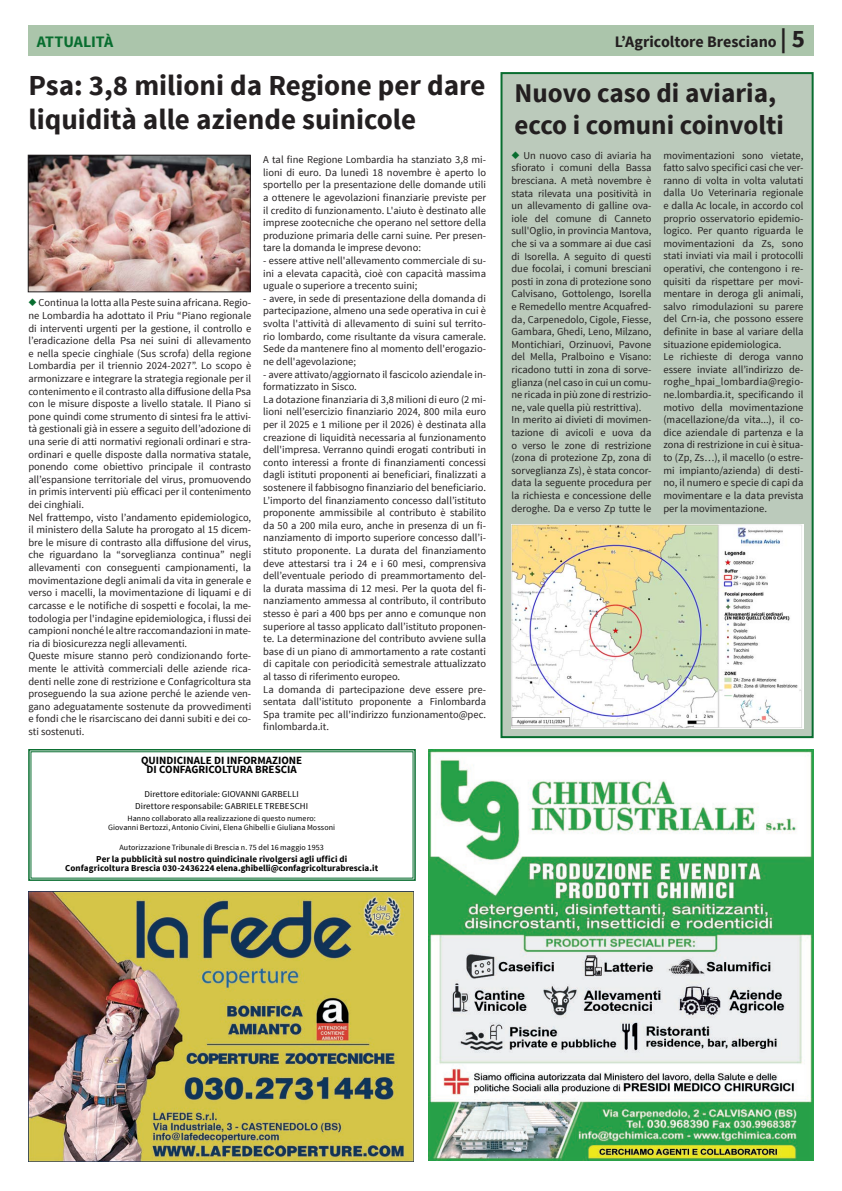
<style>
.page{position:relative;width:842px;height:1191px;background:#fff}
.page>*{position:absolute;margin:0;border:0;box-sizing:border-box;transform-origin:0 0}
.TITOLI_articoli_BIG{font:700 29px/34.8px "Source Sans Pro";color:#231f20}
.TITOLI_articoli_BIG-2{font:700 27px/32.4px "Source Sans Pro";color:#231f20}
.t1{font:700 16px "Source Sans Pro";letter-spacing:-.005em;color:#231f20}
.t2{font:700 16px "Source Sans Pro";letter-spacing:-.01em;color:#086d2f}
.Testo_lungo{font:700 11px/9px "Source Sans Pro";color:#000001;text-align:center}
.Testo_lungo-2{font:10.5px/12.6px "Source Sans Pro";color:#231f20;text-align:justify}
.Testo_lungo-3{font:700 9px/9px "Source Sans Pro";letter-spacing:.01em;color:#000001;text-align:center}
.Testo_lungo-4{font:9px "Source Sans Pro";letter-spacing:.005em;color:#000001}
.Testo_lungo-5{font:8px/9px "Source Sans Pro";letter-spacing:.01em;color:#000001;text-align:center}
.s1{font-size:25px}
.s2{color:#086d2f}
</style>
<div class="page">
<div style="left:28px;top:26px;width:786px;height:30px;background:#abc5ab"></div>
<img style="left:30px;top:157px;width:219px;height:133px">
<div style="left:28px;top:155px;width:223px;height:137px;border:1px solid #231f20"></div>
<div style="left:500px;top:72px;width:314px;height:666px;background:#bbcabb;border:2px solid #086d2f"></div>
<img style="left:512px;top:524px;width:292px;height:204px">
<svg style="left:28px;top:749px;width:388px;height:132px"></svg>
<img style="left:428px;top:749px;width:386px;height:411px">
<img style="left:28px;top:892px;width:386px;height:269px">
<p class="t2" style="left:37px;top:32px;width:78px">ATTUALITÀ</p>
<p class="t1" style="left:615px;top:32px;width:192px">L’Agricoltore Bresciano <span class="s1">| 5</span></p>
<p class="TITOLI_articoli_BIG" style="left:29px;top:69px;width:458px">Psa: 3,8 milioni da Regione per dare liquidità alle aziende suinicole</p>
<p class="Testo_lungo-2" style="left:28px;top:297px;width:224px"><span class="s2">◆</span> Continua la lotta alla Peste suina africana. Regio&shy;ne Lombardia ha adottato il Priu “Piano regionale di interventi urgenti per la gestione, il controllo e l’eradicazione della Psa nei suini di allevamento e nella specie cinghiale (Sus scrofa) della regione Lombardia per il triennio 2024-2027”. Lo scopo è armonizzare e integrare la strategia regionale per il contenimento e il contrasto alla diffusione della Psa con le misure disposte a livello statale. Il Piano si pone quindi come strumento di sintesi fra le attivi&shy;tà gestionali già in essere a seguito dell’adozione di una serie di atti normativi regionali ordinari e stra&shy;ordinari e quelle disposte dalla normativa statale, ponendo come obiettivo principale il contrasto all’espansione territoriale del virus, promuovendo in primis interventi più efficaci per il contenimento dei cinghiali.</p>
<p class="Testo_lungo-2" style="left:28px;top:511px;width:224px">Nel frattempo, visto l’andamento epidemiologico, il ministero della Salute ha prorogato al 15 dicem&shy;bre le misure di contrasto alla diffusione del virus, che riguardano la “sorveglianza continua” negli allevamenti con conseguenti campionamenti, la movimentazione degli animali da vita in generale e verso i macelli, la movimentazione di liquami e di carcasse e le notifiche di sospetti e focolai, la me&shy;todologia per l'indagine epidemiologica, i flussi dei campioni nonché le altre raccomandazioni in mate&shy;ria di biosicurezza negli allevamenti.</p>
<p class="Testo_lungo-2" style="left:28px;top:649px;width:224px">Queste misure stanno però condizionando forte&shy;mente le attività commerciali delle aziende rica&shy;denti nelle zone di restrizione e Confagricoltura sta proseguendo la sua azione perché le aziende ven&shy;gano adeguatamente sostenute da provvedimenti e fondi che le risarciscano dei danni subiti e dei co&shy;sti sostenuti.</p>
<p class="Testo_lungo-2" style="left:263px;top:154px;width:224px">A tal fine Regione Lombardia ha stanziato 3,8 mi&shy;lioni di euro. Da lunedì 18 novembre è aperto lo sportello per la presentazione delle domande utili a ottenere le agevolazioni finanziarie previste per il credito di funzionamento. L'aiuto è destinato alle imprese zootecniche che operano nel settore della produzione primaria delle carni suine. Per presen&shy;tare la domanda le imprese devono:</p>
<p class="Testo_lungo-2" style="left:263px;top:254px;width:224px">- essere attive nell'allevamento commerciale di su&shy;ini a elevata capacità, cioè con capacità massima uguale o superiore a trecento suini;</p>
<p class="Testo_lungo-2" style="left:263px;top:292px;width:224px">- avere, in sede di presentazione della domanda di partecipazione, almeno una sede operativa in cui è svolta l'attività di allevamento di suini sul territo&shy;rio lombardo, come risultante da visura camerale.<br>Sede da mantenere fino al momento dell'erogazio&shy;ne dell'agevolazione;</p>
<p class="Testo_lungo-2" style="left:263px;top:368px;width:224px">- avere attivato/aggiornato il fascicolo aziendale in&shy;formatizzato in Sisco.</p>
<p class="Testo_lungo-2" style="left:263px;top:393px;width:224px">La dotazione finanziaria di 3,8 milioni di euro (2 mi&shy;lioni nell’esercizio finanziario 2024, 800 mila euro per il 2025 e 1 milione per il 2026) è destinata alla creazione di liquidità necessaria al funzionamento dell'impresa. Verranno quindi erogati contributi in conto interessi a fronte di finanziamenti concessi dagli istituti proponenti ai beneficiari, finalizzati a sostenere il fabbisogno finanziario del beneficiario.</p>
<p class="Testo_lungo-2" style="left:263px;top:494px;width:224px">L’importo del finanziamento concesso dall’istituto proponente ammissibile al contributo è stabilito da 50 a 200 mila euro, anche in presenza di un fi&shy;nanziamento di importo superiore concesso dall’i&shy;stituto proponente. La durata del finanziamento deve attestarsi tra i 24 e i 60 mesi, comprensiva dell’eventuale periodo di preammortamento del&shy;la durata massima di 12 mesi. Per la quota del fi&shy;nanziamento ammessa al contributo, il contributo stesso è pari a 400 bps per anno e comunque non superiore al tasso applicato dall’istituto proponen&shy;te. La determinazione del contributo avviene sulla base di un piano di ammortamento a rate costanti di capitale con periodicità semestrale attualizzato al tasso di riferimento europeo.</p>
<p class="Testo_lungo-2" style="left:263px;top:683px;width:224px">La domanda di partecipazione deve essere pre&shy;sentata dall'istituto proponente a Finlombarda Spa tramite pec all'indirizzo funzionamento@pec. finlombarda.it.</p>
<p class="Testo_lungo" style="left:141px;top:756px;width:163px">QUINDICINALE DI INFORMAZIONE<br>DI CONFAGRICOLTURA BRESCIA</p>
<p class="Testo_lungo-4" style="left:144px;top:788px;width:156px">Direttore editoriale: GIOVANNI GARBELLI</p>
<p class="Testo_lungo-4" style="left:135px;top:800px;width:174px">Direttore responsabile: GABRIELE TREBESCHI</p>
<p class="Testo_lungo-5" style="left:108px;top:813px;width:229px">Hanno collaborato alla realizzazione di questo numero:<br>Giovanni Bertozzi, Antonio Civini, Elena Ghibelli e Giuliana Mossoni</p>
<p class="Testo_lungo-5" style="left:119px;top:843px;width:206px">Autorizzazione Tribunale di Brescia n. 75 del 16 maggio 1953</p>
<p class="Testo_lungo-3" style="left:65px;top:855px;width:314px">Per la pubblicità sul nostro quindicinale rivolgersi agli uffici di<br>Confagricoltura Brescia 030-2436224 elena.ghibelli@confagricolturabrescia.it</p>
<p class="TITOLI_articoli_BIG-2" style="left:515px;top:78px;width:271px">Nuovo caso di aviaria, ecco i comuni coinvolti</p>
<p class="Testo_lungo-2" style="left:511px;top:149px;width:141px"><span class="s2">◆</span> Un nuovo caso di aviaria ha sfiorato i comuni della Bassa bresciana. A metà novembre è stata rilevata una positività in un allevamento di galline ova&shy;iole del comune di Canneto sull'Oglio, in provincia Mantova, che si va a sommare ai due casi di Isorella. A seguito di questi due focolai, i comuni bresciani posti in zona di protezione sono Calvisano, Gottolengo, Isorella e Remedello mentre Acquafred&shy;da, Carpenedolo, Cigole, Fiesse, Gambara, Ghedi, Leno, Milzano, Montichiari, Orzinuovi, Pavone del Mella, Pralboino e Visano: ricadono tutti in zona di sorve&shy;glianza (nel caso in cui un comu&shy;ne ricada in più zone di restrizio&shy;ne, vale quella più restrittiva).</p>
<p class="Testo_lungo-2" style="left:511px;top:414px;width:141px">In merito ai divieti di movimen&shy;tazione di avicoli e uova da o verso le zone di restrizione (zona di protezione Zp, zona di sorveglianza Zs), è stata concor&shy;data la seguente procedura per la richiesta e concessione delle deroghe. Da e verso Zp tutte le</p>
<p class="Testo_lungo-2" style="left:663px;top:149px;width:141px">movimentazioni sono vietate, fatto salvo specifici casi che ver&shy;ranno di volta in volta valutati dalla Uo Veterinaria regionale e dalla Ac locale, in accordo col proprio osservatorio epidemio&shy;logico. Per quanto riguarda le movimentazioni da Zs, sono stati inviati via mail i protocolli operativi, che contengono i re&shy;quisiti da rispettare per movi&shy;mentare in deroga gli animali, salvo rimodulazioni su parere del Crn-ia, che possono essere definite in base al variare della situazione epidemiologica.</p>
<p class="Testo_lungo-2" style="left:663px;top:351px;width:141px">Le richieste di deroga vanno essere inviate all’indirizzo de&shy;roghe_hpai_lombardia@regio&shy;ne.lombardia.it, specificando il motivo della movimentazione (macellazione/da vita...), il co&shy;dice aziendale di partenza e la zona di restrizione in cui è situa&shy;to (Zp, Zs…), il macello (o estre&shy;mi impianto/azienda) di desti&shy;no, il numero e specie di capi da movimentare e la data prevista per la movimentazione.</p>
</div>
